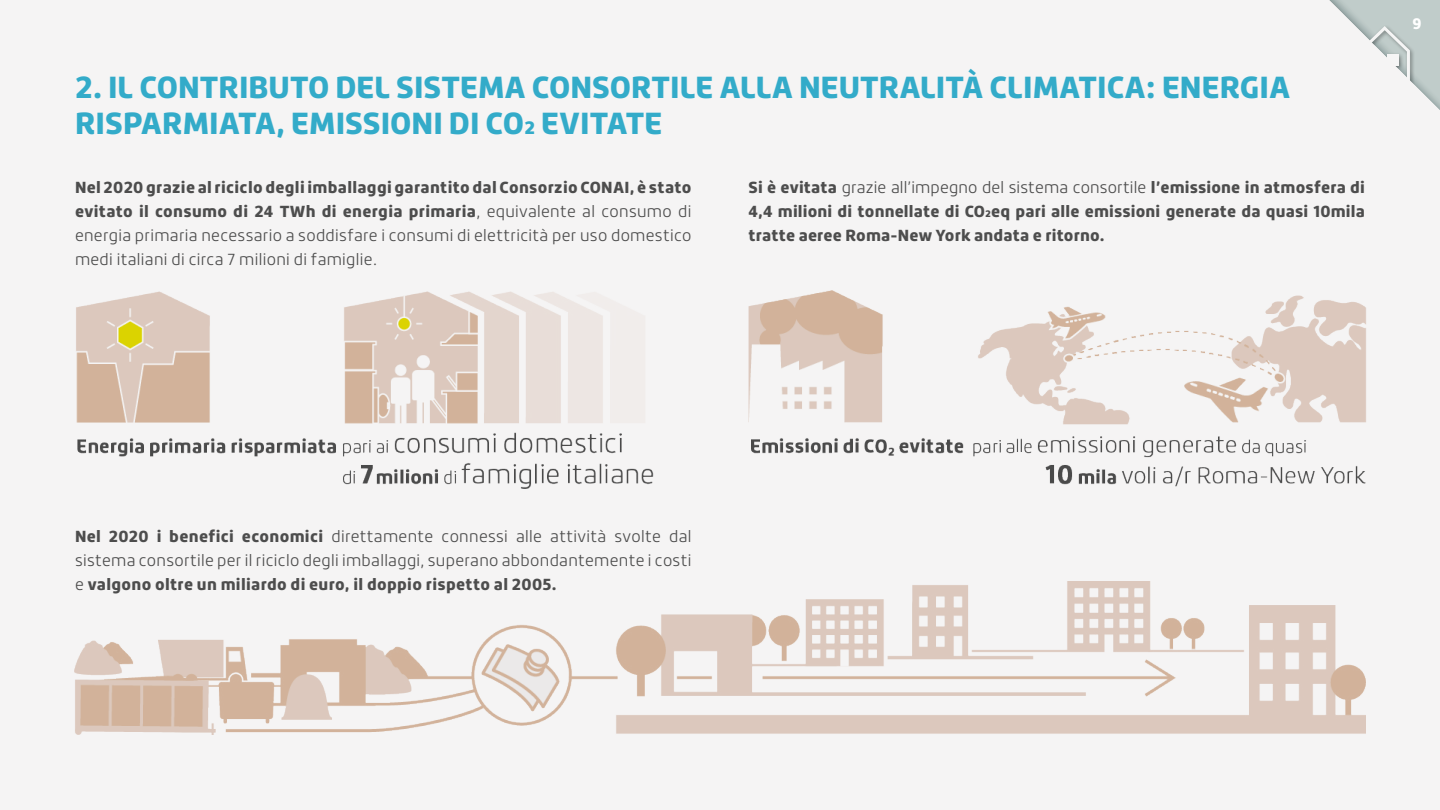
<style>
.page{position:relative;width:1440px;height:810px;background:#f5f4f4}
.page>*{position:absolute;margin:0;border:0;box-sizing:border-box;transform-origin:0 0}
.t1{font:900 30px/36px "Roihu";color:#33abc9}
.t2{font:300 15.75px/24px "Roihu";letter-spacing:.02em;color:#4d4d4d;text-align:justify}
.t3{font:900 15.75px/24px "Roihu";letter-spacing:.01em;color:#4d4d4d;text-align:justify}
.t4{font:900 15px "Roihu";color:#fff}
.s1{font-weight:900}
.s2{font-weight:300}
</style>
<div class="page">
<svg style="left:1329px;top:0;width:111px;height:110px"></svg>
<img style="left:76px;top:291px;width:578px;height:198px">
<img style="left:748px;top:291px;width:618px;height:196px">
<img style="left:74px;top:581px;width:1292px;height:154px">
<h1 class="t1" style="left:75px;top:69px;width:1217px">2. IL CONTRIBUTO DEL SISTEMA CONSORTILE ALLA NEUTRALITÀ CLIMATICA: ENERGIA<br>RISPARMIATA, EMISSIONI DI CO2 EVITATE</h1>
<p class="t2" style="left:75px;top:176px;width:618px"><span class="s1">Nel 2020 grazie al riciclo degli imballaggi garantito dal Consorzio CONAI, è stato evitato il consumo di 24 TWh di energia primaria</span>, equivalente al consumo di energia primaria necessario a soddisfare i consumi di elettricità per uso domestico medi italiani di circa 7 milioni di famiglie.</p>
<p class="t3" style="left:749px;top:176px;width:618px">Si è evitata <span class="s2">grazie all’impegno del sistema consortile</span> l’emissione in atmosfera di 4,4 milioni di tonnellate di CO2eq pari alle emissioni generate da quasi 10mila tratte aeree Roma-New York andata e ritorno.</p>
<p class="t4" style="left:1413px;top:15px;width:11px">9</p>
<p class="t2" style="left:75px;top:525px;width:618px"><span class="s1">Nel 2020 i benefici economici</span> direttamente connessi alle attività svolte dal sistema consortile per il riciclo degli imballaggi, superano abbondantemente i costi e <span class="s1">valgono oltre un miliardo di euro, il doppio rispetto al 2005.</span></p>
</div>
